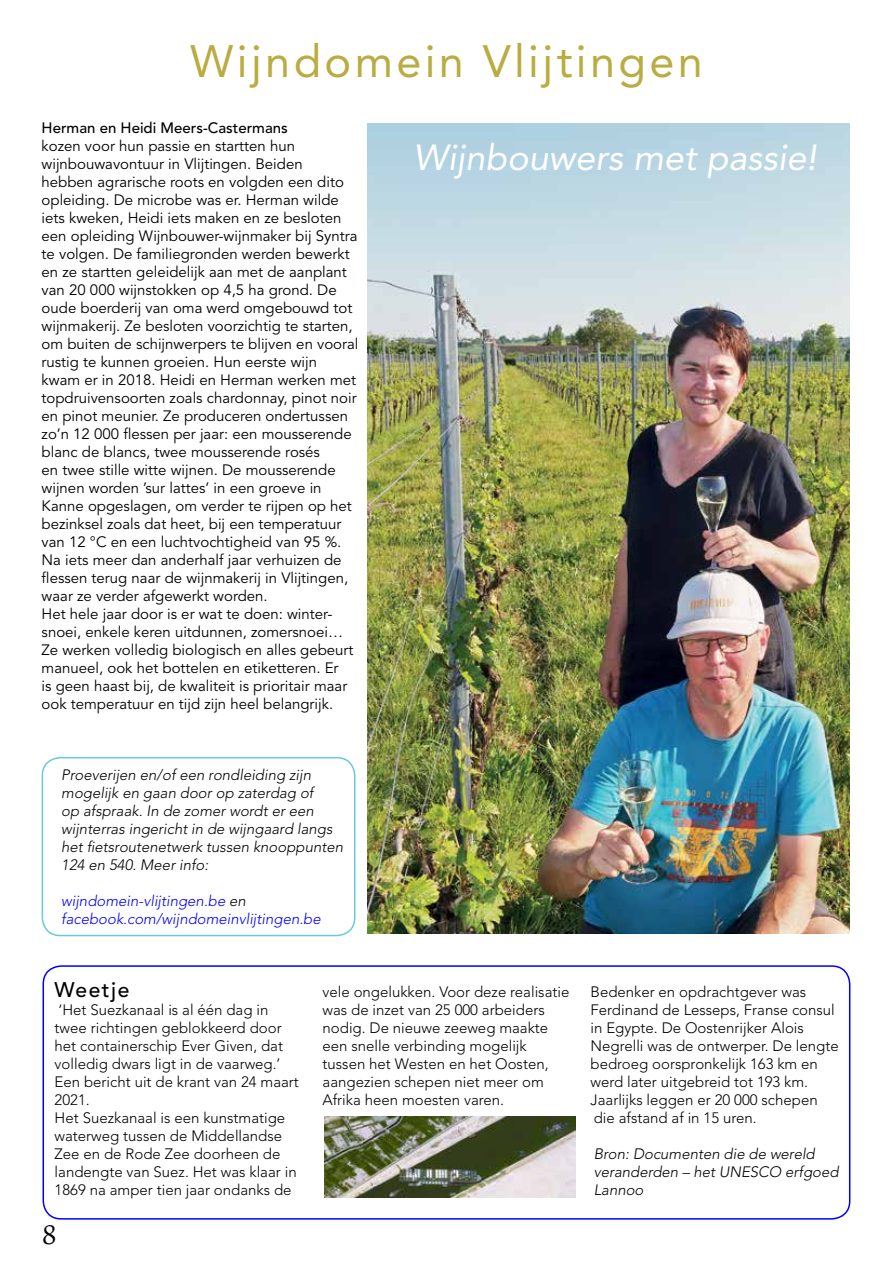
<style>
.page{position:relative;width:893px;height:1263px;background:#fff}
.page>*{position:absolute;margin:0;border:0;box-sizing:border-box;transform-origin:0 0}
.t1{font:45px "Avenir LT Std";letter-spacing:.075em;color:#b9ac40}
.t2{font:italic 36px "Avenir LT Std";color:#fff}
.t3{font:36px "Gabriola";color:#000}
.t4{font:500 21px "Avenir LT Std";letter-spacing:.075em;color:#000}
.t5{font:15px/18px "Avenir LT Std";color:#000}
.t6{font:300 15px/18px "Avenir LT Std";color:#000}
.t7{font:italic 300 15px/18px "Avenir LT Std";color:#000}
.t8{font:italic 300 15px/18px "Avenir LT Std";color:#00f}
.t9{font:500 15px "Avenir LT Std";color:#000}
.s1{color:#000}
</style>
<div class="page">
<img style="left:325px;top:1116px;width:250px;height:82px">
<div style="left:43px;top:965px;width:807px;height:254px;border:2px solid #00f;border-radius:18px"></div>
<img style="left:367px;top:123px;width:482px;height:810px">
<div style="left:42px;top:757px;width:313px;height:179px;border:2px solid #66cad9;border-radius:18px"></div>
<h1 class="t1" style="left:190px;top:35px;width:514px">Wijndomein Vlijtingen</h1>
<p class="t9" style="left:42px;top:119px;width:248px">Herman en Heidi Meers-Castermans</p>
<p class="t5" style="left:42px;top:137px;width:318px">kozen voor hun passie en startten hun wijnbouwavontuur in Vlijtingen. Beiden<br>hebben agrarische roots en volgden een dito opleiding. De microbe was er. Herman wilde iets kweken, Heidi iets maken en ze besloten een opleiding Wijnbouwer-wijnmaker bij Syntra te volgen. De familiegronden werden bewerkt en ze startten geleidelijk aan met de aanplant van 20 000 wijnstokken op 4,5 ha grond. De oude boerderij van oma werd omgebouwd tot wijnmakerij. Ze besloten voorzichtig te starten, om buiten de schijnwerpers te blijven en vooral rustig te kunnen groeien. Hun eerste wijn kwam er in 2018. Heidi en Herman werken met topdruivensoorten zoals chardonnay, pinot noir en pinot meunier. Ze produceren ondertussen zo’n 12 000 flessen per jaar: een mousserende blanc de blancs, twee mousserende rosés<br>en twee stille witte wijnen. De mousserende wijnen worden ’sur lattes’ in een groeve in Kanne opgeslagen, om verder te rijpen op het bezinksel zoals dat heet, bij een temperatuur van 12 °C en een luchtvochtigheid van 95 %.<br>Na iets meer dan anderhalf jaar verhuizen de flessen terug naar de wijnmakerij in Vlijtingen, waar ze verder afgewerkt worden.<br>Het hele jaar door is er wat te doen: winter&shy;snoei, enkele keren uitdunnen, zomersnoei… Ze werken volledig biologisch en alles gebeurt manueel, ook het bottelen en etiketteren. Er<br>is geen haast bij, de kwaliteit is prioritair maar ook temperatuur en tijd zijn heel belangrijk.</p>
<p class="t7" style="left:61px;top:766px;width:283px">Proeverijen en/of een rondleiding zijn mogelijk en gaan door op zaterdag of<br>op afspraak. In de zomer wordt er een wijnterras ingericht in de wijngaard langs het fietsroutenetwerk tussen knooppunten 124 en 540. Meer info:</p>
<p class="t8" style="left:61px;top:892px;width:261px">wijndomein-vlijtingen.be <span class="s1">en </span>facebook.com/wijndomeinvlijtingen.be</p>
<h2 class="t2" style="left:413px;top:137px;width:405px">Wijnbouwers met passie!</h2>
<h3 class="t4" style="left:55px;top:977px;width:76px">Weetje</h3>
<p class="t6" style="left:55px;top:1000px;width:246px">‘Het Suezkanaal is al één dag in twee richtingen geblokkeerd door het containerschip Ever Given, dat volledig dwars ligt in de vaarweg.’<br>Een bericht uit de krant van 24 maart<br>2021.<br>Het Suezkanaal is een kunstmatige waterweg tussen de Middellandse<br>Zee en de Rode Zee doorheen de landengte van Suez. Het was klaar in<br>1869 na amper tien jaar ondanks de</p>
<h2 class="t3" style="left:43px;top:1210px;width:15px">8</h2>
<p class="t6" style="left:323px;top:982px;width:248px">vele ongelukken. Voor deze realisatie was de inzet van 25 000 arbeiders nodig. De nieuwe zeeweg maakte een snelle verbinding mogelijk tussen het Westen en het Oosten, aangezien schepen niet meer om<br>Afrika heen moesten varen.</p>
<p class="t6" style="left:590px;top:982px;width:250px">Bedenker en opdrachtgever was<br>Ferdinand de Lesseps, Franse consul in Egypte. De Oostenrijker Alois<br>Negrelli was de ontwerper. De lengte bedroeg oorspronkelijk 163 km en werd later uitgebreid tot 193 km.<br>Jaarlijks leggen er 20 000 schepen die afstand af in 15 uren.</p>
<p class="t7" style="left:594px;top:1145px;width:246px">Bron: Documenten die de wereld veranderden – het UNESCO erfgoed<br>Lannoo</p>
</div>
